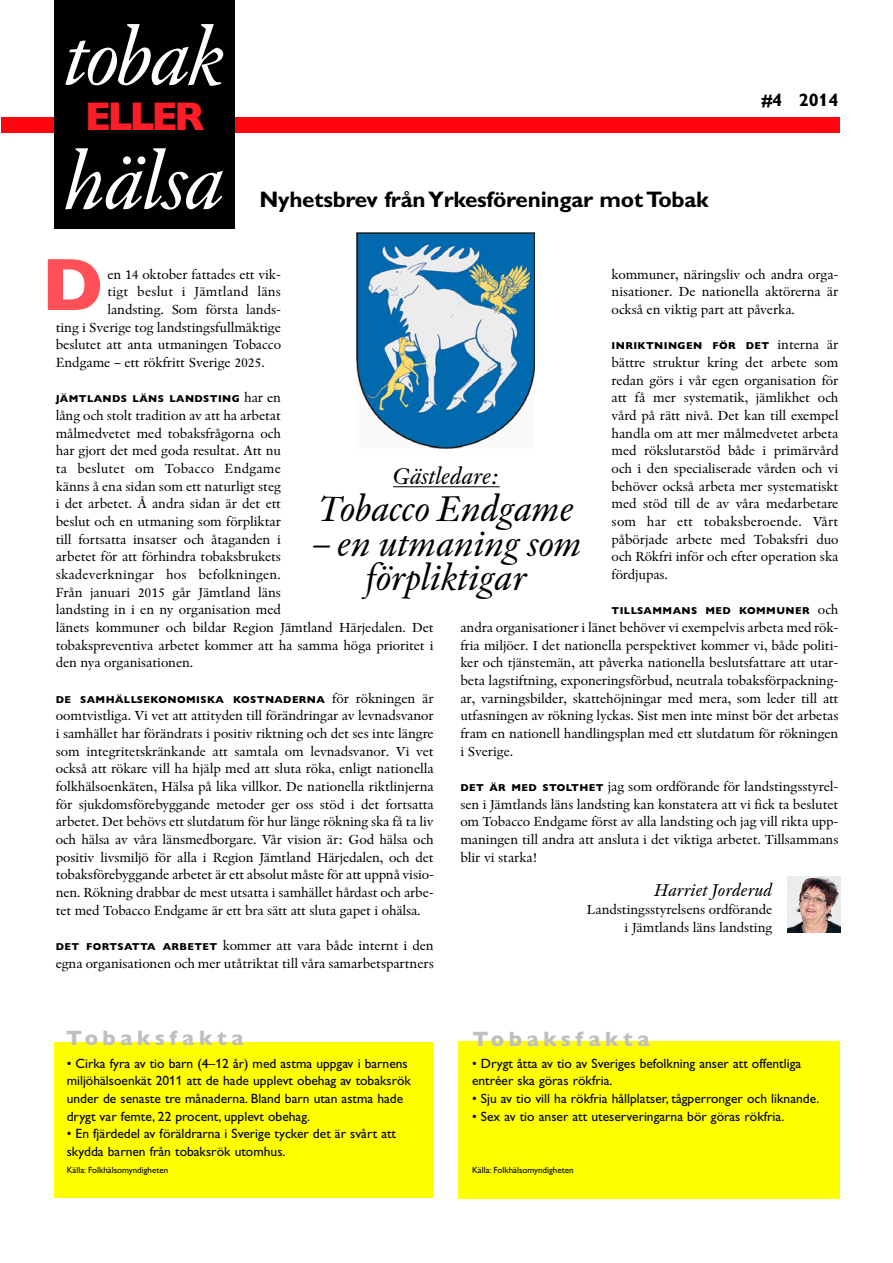
<style>
.page{position:relative;width:893px;height:1263px;background:#fff}
.page>*{position:absolute;margin:0;border:0;box-sizing:border-box;transform-origin:0 0}
.t1{font:italic 82.5px "Indigo";letter-spacing:-.02em;color:#fff}
.t2{font:800 75px "Gill Alt One";color:#ff5057}
.t3{font:800 40.5px "Gill Alt One";letter-spacing:-.09em;color:#ff1e27}
.t4{font:italic 37.5px/34.5px "Indigo";letter-spacing:-.005em;color:#000;text-align:center}
.t5{font:italic 24px "Indigo";letter-spacing:-.005em;color:#000}
.t6{font:700 22.5px "Gill Alt One";letter-spacing:-.01em;color:#000}
.t7{font:800 21px "Gill Alt One";letter-spacing:.215em;color:#bfbfbf}
.t8{font:italic 18px "Indigo";color:#000}
.t9{font:700 18px "Gill Alt One";color:#000}
.t10{font:13.8px/17.7px "Indigo";letter-spacing:-.01em;color:#000;text-align:justify}
.t11{font:13.8px "Indigo";letter-spacing:.01em;color:#000}
.t12{font:13.5px/17.7px "Gill Alt One";color:#000}
.t13{font:800 10.2px "Gill Alt One";letter-spacing:.04em;color:#000}
.t14{font:9px "Gill Alt One";color:#000}
.s1{font-family:"Indigo";font-weight:400;font-size:13.8px}
.s2{font-family:"Gill Alt One";font-weight:800;font-size:10.2px}
</style>
<div class="page">
<div style="left:2px;top:117px;width:838px;height:16px;background:#ff050f"></div>
<div style="left:54px;top:0;width:181px;height:228px;background:#000"></div>
<hr style="left:393px;top:486px;width:106px;height:1px;background:#000">
<div style="left:459px;top:1042px;width:381px;height:157px;background:#ff0"></div>
<div style="left:54px;top:1042px;width:379px;height:156px;background:#ff0"></div>
<img style="left:787px;top:877px;width:53px;height:56px">
<img style="left:356px;top:233px;width:179px;height:216px">
<h1 class="t1" style="left:64px;top:24px;width:162px">tobak</h1>
<h3 class="t3" style="left:85px;top:104px;width:121px">ELLER</h3>
<h1 class="t1" style="left:65px;top:148px;width:161px">hälsa</h1>
<h3 class="t6" style="left:259px;top:191px;width:450px">Nyhetsbrev från Yrkesföreningar mot Tobak</h3>
<h3 class="t9" style="left:761px;top:93px;width:78px">#4 2014</h3>
<h2 class="t2" style="left:41px;top:261px;width:63px">D</h2>
<p class="t10" style="left:611px;top:266px;width:228px">kommuner, näringsliv och andra orga&shy;nisationer. De nationella aktörerna är också en viktig part att påverka.</p>
<p class="t13" style="left:611px;top:343px;width:228px">INRIKTNINGEN FÖR DET <span class="s1">interna är</span></p>
<p class="t10" style="left:611px;top:355px;width:228px">bättre struktur kring det arbete som redan görs i vår egen organisation för att få mer systematik, jämlikhet och vård på rätt nivå. Det kan till exempel handla om att mer målmedvetet arbeta med rökslutarstöd både i primärvård och i den specialiserade vården och vi behöver också arbeta mer systematiskt med stöd till de av våra medarbetare som har ett tobaksberoende. Vårt påbörjade arbete med Tobaksfri duo och Rökfri inför och efter operation ska fördjupas.</p>
<p class="t13" style="left:611px;top:608px;width:228px">TILLSAMMANS MED KOMMUNER <span class="s1">och</span></p>
<p class="t10" style="left:460px;top:620px;width:379px">andra organisationer i länet behöver vi exempelvis arbeta med rök&shy;fria miljöer. I det nationella perspektivet kommer vi, både politi&shy;ker och tjänstemän, att påverka nationella beslutsfattare att utar&shy;beta lagstiftning, exponeringsförbud, neutrala tobaksförpackning&shy;ar, varningsbilder, skattehöjningar med mera, som leder till att utfasningen av rökning lyckas. Sist men inte minst bör det arbetas fram en nationell handlingsplan med ett slutdatum för rökningen i Sverige.</p>
<p class="t10" style="left:460px;top:779px;width:379px"><span class="s2">DET ÄR MED STOLTHET</span> jag som ordförande för landstingsstyrel&shy;sen i Jämtlands läns landsting kan konstatera att vi fick ta beslutet om Tobacco Endgame först av alla landsting och jag vill rikta upp&shy;maningen till andra att ansluta i det viktiga arbetet. Tillsammans blir vi starka!</p>
<h3 class="t8" style="left:655px;top:883px;width:119px">Harriet Jorderud</h3>
<p class="t10" style="left:586px;top:902px;width:187px;text-align:right">Landstingsstyrelsens ordförande i Jämtlands läns landsting</p>
<p class="t10" style="left:107px;top:266px;width:175px">en 14 oktober fattades ett vik-</p>
<p class="t11" style="left:107px;top:286px;width:175px">tigt beslut i Jämtland läns</p>
<p class="t10" style="left:107px;top:302px;width:175px">landsting. Som första lands-</p>
<p class="t10" style="left:56px;top:319px;width:227px">ting i Sverige tog landstingsfullmäktige</p>
<p class="t10" style="left:56px;top:337px;width:227px">beslutet att anta utmaningen Tobacco</p>
<p class="t10" style="left:56px;top:355px;width:211px">Endgame – ett rökfritt Sverige 2025.</p>
<p class="t13" style="left:56px;top:396px;width:227px">JÄMTLANDS LÄNS LANDSTING <span class="s1">har en</span></p>
<p class="t10" style="left:56px;top:408px;width:379px;text-align:left">lång och stolt tradition av att ha arbetat<br>målmedvetet med tobaksfrågorna och<br>har gjort det med goda resultat. Att nu<br>ta beslutet om Tobacco Endgame<br>känns å ena sidan som ett naturligt steg<br>i det arbetet. Å andra sidan är det ett<br>beslut och en utmaning som förpliktar<br>till fortsatta insatser och åtaganden i<br>arbetet för att förhindra tobaksbrukets<br>skadeverkningar hos befolkningen.<br>Från januari 2015 går Jämtland läns<br>landsting in i en ny organisation med<br>länets kommuner och bildar Region Jämtland Härjedalen. Det tobakspreventiva arbetet kommer att ha samma höga prioritet i den nya organisationen.</p>
<p class="t13" style="left:56px;top:696px;width:379px">DE SAMHÄLLSEKONOMISKA KOSTNADERNA <span class="s1">för rökningen är</span></p>
<p class="t10" style="left:56px;top:708px;width:380px">oomtvistliga. Vi vet att attityden till förändringar av levnadsvanor i samhället har förändrats i positiv riktning och det ses inte längre som integritetskränkande att samtala om levnadsvanor. Vi vet också att rökare vill ha hjälp med att sluta röka, enligt nationella folkhälsoenkäten, Hälsa på lika villkor. De nationella riktlinjerna för sjukdomsförebyggande metoder ger oss stöd i det fortsatta arbetet. Det behövs ett slutdatum för hur länge rökning ska få ta liv och hälsa av våra länsmedborgare. Vår vision är: God hälsa och positiv livsmiljö för alla i Region Jämtland Härjedalen, och det tobaksförebyggande arbetet är ett absolut måste för att uppnå visio&shy;nen. Rökning drabbar de mest utsatta i samhället hårdast och arbe&shy;tet med Tobacco Endgame är ett bra sätt att sluta gapet i ohälsa.</p>
<p class="t10" style="left:56px;top:938px;width:379px"><span class="s2">DET FORTSATTA ARBETET</span> kommer att vara både internt i den egna organisationen och mer utåtriktat till våra samarbetspartners</p>
<h3 class="t5" style="left:393px;top:466px;width:108px">Gästledare:</h3>
<h3 class="t4" style="left:319px;top:495px;width:257px">Tobacco Endgame</h3>
<h3 class="t4" style="left:310px;top:529px;width:273px">– en utmaning som förpliktigar</h3>
<h3 class="t7" style="left:66px;top:1031px;width:179px">Tobaksfakta</h3>
<p class="t12" style="left:67px;top:1056px;width:346px">• Cirka fyra av tio barn (4–12 år) med astma uppgav i barnens miljöhälsoenkät 2011 att de hade upplevt obehag av tobaksrök under de senaste tre månaderna. Bland barn utan astma hade drygt var femte, 22 procent, upplevt obehag.</p>
<p class="t12" style="left:67px;top:1126px;width:331px">• En fjärdedel av föräldrarna i Sverige tycker det är svårt att skydda barnen från tobaksrök utomhus.</p>
<p class="t14" style="left:67px;top:1167px;width:103px">Källa: Folkhälsomyndigheten</p>
<h3 class="t7" style="left:472px;top:1033px;width:179px">Tobaksfakta</h3>
<p class="t12" style="left:472px;top:1056px;width:331px">• Drygt åtta av tio av Sveriges befolkning anser att offentliga entréer ska göras rökfria.</p>
<p class="t12" style="left:472px;top:1091px;width:349px">• Sju av tio vill ha rökfria hållplatser, tågperronger och liknande.</p>
<p class="t12" style="left:472px;top:1109px;width:314px">• Sex av tio anser att uteserveringarna bör göras rökfria.</p>
<p class="t14" style="left:472px;top:1167px;width:103px">Källa: Folkhälsomyndigheten</p>
</div>
